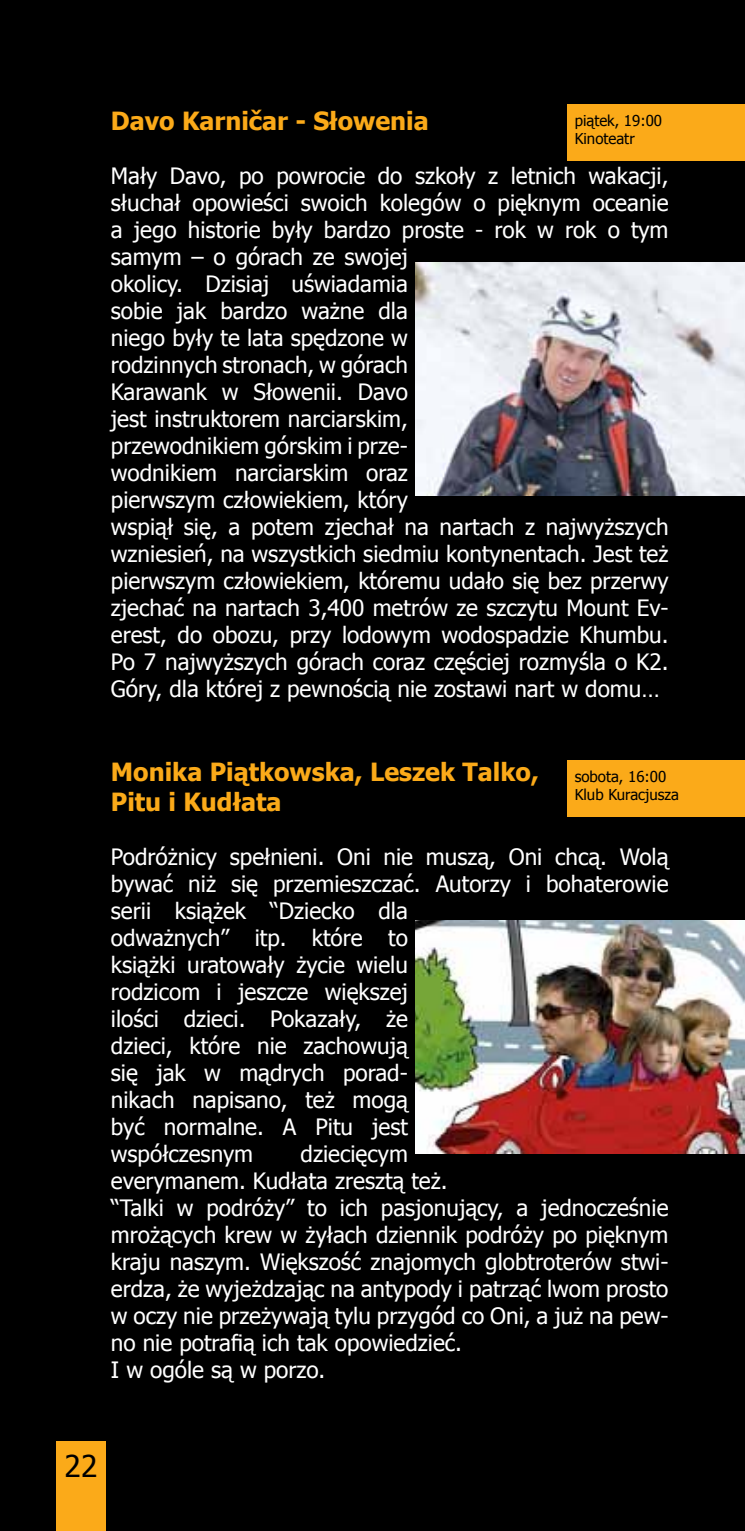
<style>
.page{position:relative;width:745px;height:1531px;background:#fff}
.page>*{position:absolute;margin:0;border:0;box-sizing:border-box;transform-origin:0 0}
.t1{font:30px "Tahoma";color:#000}
.t2{font:700 25px/30px "Tahoma";color:#fbaa19}
.t3{font:22.5px/27px "Tahoma";color:#fff}
.t4{font:15px/18px "Tahoma";color:#000}
</style>
<div class="page">
<div style="left:0;top:0;width:744px;height:1531px;background:#000"></div>
<div style="left:56px;top:1441px;width:50px;height:90px;background:#fbaa19"></div>
<img style="left:415px;top:262px;width:329px;height:233px">
<div style="left:567px;top:105px;width:177px;height:56px;background:#fbaa19"></div>
<div style="left:567px;top:760px;width:177px;height:57px;background:#fbaa19"></div>
<img style="left:415px;top:920px;width:329px;height:233px">
<p class="t2" style="left:111px;top:104px;width:319px">Davo Karničar - Słowenia</p>
<p class="t3" style="left:111px;top:161px;width:559px">Mały Davo, po powrocie do szkoły z letnich wakacji, słuchał opowieści swoich kolegów o pięknym oceanie a jego historie były bardzo proste - rok w rok o tym samym – o górach ze swojej<br>okolicy. Dzisiaj uświadamia<br>sobie jak bardzo ważne dla<br>niego były te lata spędzone w<br>rodzinnych stronach, w górach<br>Karawank w Słowenii. Davo<br>jest instruktorem narciarskim,<br>przewodnikiem górskim i prze-<br>wodnikiem narciarskim oraz<br>pierwszym człowiekiem, który<br>wspiął się, a potem zjechał na nartach z najwyższych wzniesień, na wszystkich siedmiu kontynentach. Jest też pierwszym człowiekiem, któremu udało się bez przerwy zjechać na nartach 3,400 metrów ze szczytu Mount Ev&shy;erest, do obozu, przy lodowym wodospadzie Khumbu.<br>Po 7 najwyższych górach coraz częściej rozmyśla o K2.<br>Góry, dla której z pewnością nie zostawi nart w domu…</p>
<p class="t4" style="left:574px;top:111px;width:89px">piątek, 19:00<br>Kinoteatr</p>
<p class="t2" style="left:111px;top:755px;width:429px">Monika Piątkowska, Leszek Talko,<br>Pitu i Kudłata</p>
<p class="t3" style="left:111px;top:842px;width:559px">Podróżnicy spełnieni. Oni nie muszą, Oni chcą. Wolą bywać niż się przemieszczać. Autorzy i bohaterowie serii książek “Dziecko dla<br>odważnych” itp. które to<br>książki uratowały życie wielu<br>rodzicom i jeszcze większej<br>ilości dzieci. Pokazały, że<br>dzieci, które nie zachowują<br>się jak w mądrych porad-<br>nikach napisano, też mogą<br>być normalne. A Pitu jest<br>współczesnym</p>
<p class="t4" style="left:574px;top:766px;width:106px">sobota, 16:00<br>Klub Kuracjusza</p>
<p class="t3" style="left:111px;top:1139px;width:559px;text-indent:189px">dziecięcym<br>everymanem. Kudłata zresztą też.<br>“Talki w podróży” to ich pasjonujący, a jednocześnie mrożących krew w żyłach dziennik podróży po pięknym kraju naszym. Większość znajomych globtroterów stwi&shy;erdza, że wyjeżdzając na antypody i patrząć lwom prosto w oczy nie przeżywają tylu przygód co Oni, a już na pew&shy;no nie potrafią ich tak opowiedzieć.<br>I w ogóle są w porzo.</p>
<h1 class="t1" style="left:65px;top:1445px;width:34px">22</h1>
</div>
